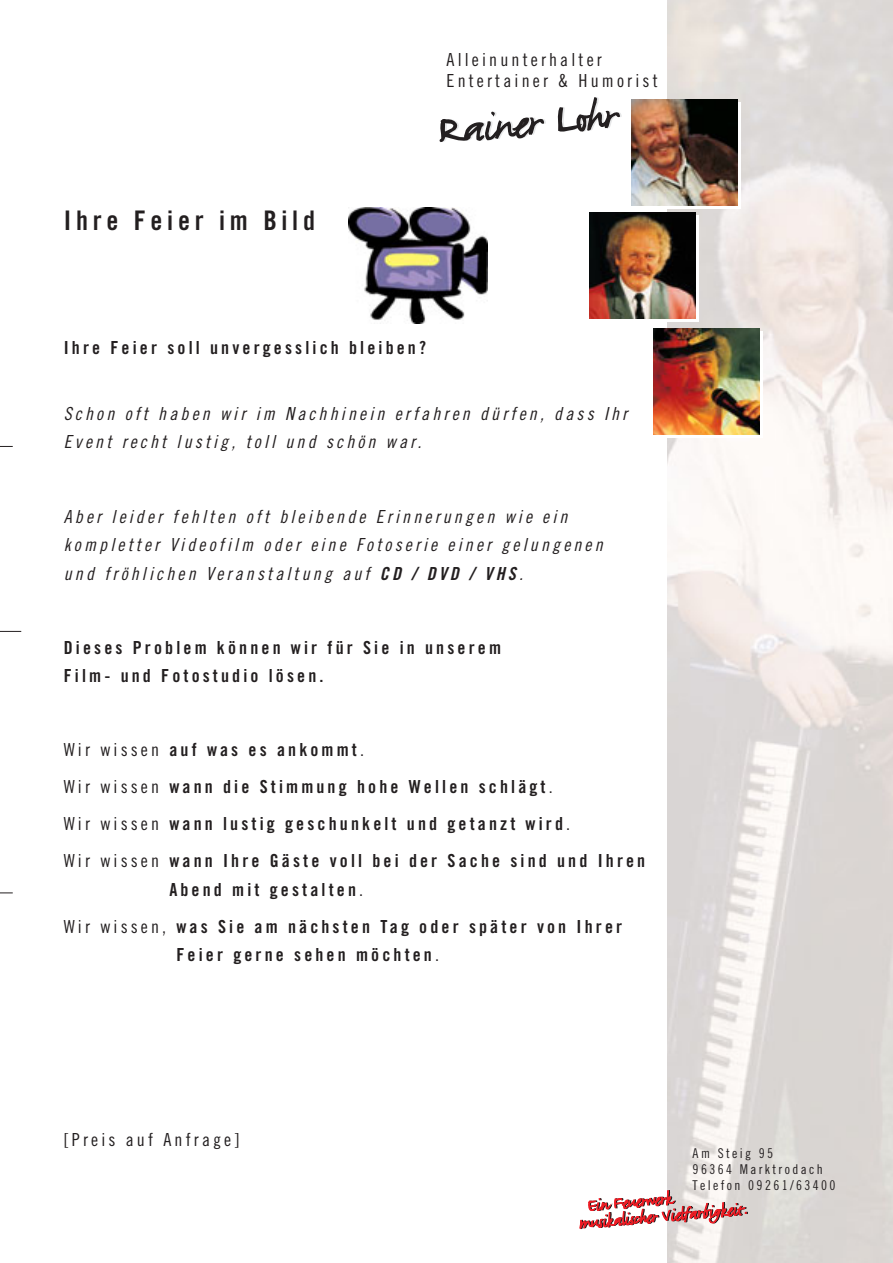
<style>
.page{position:relative;width:893px;height:1263px;background:#fff}
.page>*{position:absolute;margin:0;border:0;box-sizing:border-box;transform-origin:0 0}
.t1{font:42.6px "FF Justlefthand";color:#231f20;scale:1.2 1}
.t2{font:27px "Trade Gothic Bold Cond Twenty";letter-spacing:.175em;color:#231f20}
.t3{font:18.75px/16.8px "FF Justlefthand";color:#ed1c24}
.t4{font:18px/37px "Trade Gothic Bold Cond Twenty";letter-spacing:.175em;color:#231f20}
.t5{font:italic 18px/28.5px "Trade Gothic Cond Eighteen";color:#231f20}
.t6{font:18px/21.6px "Trade Gothic Cond Eighteen";letter-spacing:.175em;color:#231f20}
.t7{font:13.5px/16.2px "Trade Gothic Cond Eighteen";letter-spacing:.175em;color:#231f20}
.s1{font-size:47.55px}
.s2{font-size:53.25px}
.s3{font-family:"Trade Gothic Bold Cond Twenty"}
.s4{font-family:"Trade Gothic Cond Eighteen"}
</style>
<div class="page">
<img style="left:668px;top:0;width:225px;height:1263px">
<svg style="left:0;top:446px;width:13px;height:1px"></svg>
<svg style="left:0;top:631px;width:21px;height:1px"></svg>
<svg style="left:0;top:893px;width:13px;height:1px"></svg>
<div style="left:656px;top:331px;width:107px;height:107px;background:#fff"></div>
<img style="left:653px;top:328px;width:107px;height:107px">
<div style="left:593px;top:215px;width:106px;height:107px;background:#fff"></div>
<img style="left:590px;top:212px;width:106px;height:107px">
<div style="left:634px;top:102px;width:107px;height:107px;background:#fff"></div>
<img style="left:631px;top:99px;width:107px;height:107px">
<img style="left:348px;top:208px;width:140px;height:116px">
<p class="t6" style="left:446px;top:50px;width:213px">Alleinunterhalter<br>Entertainer &amp; Humorist</p>
<h2 class="t2" style="left:64px;top:211px;width:253px">Ihre Feier im Bild</h2>
<h1 class="t1" style="left:437px;top:115px;width:151px;rotate:-5deg"><span class="s1">R</span>ainer <span class="s2">L</span>ohr</h1>
<p class="t4" style="left:64px;top:331px;width:364px">Ihre Feier soll unvergesslich bleiben?</p>
<p class="t5" style="left:64px;top:401px;width:568px">Schon oft haben wir im Nachhinein erfahren dürfen, dass Ihr<br>Event recht lustig, toll und schön war.</p>
<p class="t5" style="left:64px;top:503px;width:544px">Aber leider fehlten oft bleibende Erinnerungen wie ein kompletter Videofilm oder eine Fotoserie einer gelungenen und fröhlichen Veranstaltung auf <span class="s3">CD / DVD / VHS</span>.</p>
<p class="t4" style="left:64px;top:634px;width:439px;line-height:28.5px">Dieses Problem können wir für Sie in unserem<br>Film- und Fotostudio lösen.</p>
<p class="t4" style="left:64px;top:733px;width:583px"><span class="s4">Wir wissen</span> auf was es ankommt<span class="s4">.<br>Wir wissen</span> wann die Stimmung hohe Wellen schlägt<span class="s4">.<br>Wir wissen</span> wann lustig geschunkelt und getanzt wird<span class="s4">.<br>Wir wissen</span> wann Ihre Gäste voll bei der Sache sind und Ihren</p>
<p class="t4" style="left:64px;top:872px;width:560px;text-indent:106px">Abend mit gestalten<span class="s4">.<br>Wir wissen,</span> was Sie am nächsten Tag oder später von Ihrer</p>
<p class="t4" style="left:176px;top:938px;width:264px">Feier gerne sehen möchten<span class="s4">.</span></p>
<p class="t6" style="left:64px;top:1130px;width:177px">[Preis auf Anfrage]</p>
<p class="t7" style="left:693px;top:1146px;width:144px">Am Steig 95<br>96364 Marktrodach<br>Telefon 09261/63400</p>
<p class="t3" style="left:577px;top:1201px;width:170px;text-indent:10px;rotate:-5deg">Ein Feuerwerk musikalischer Vielfarbigkeit.</p>
</div>
